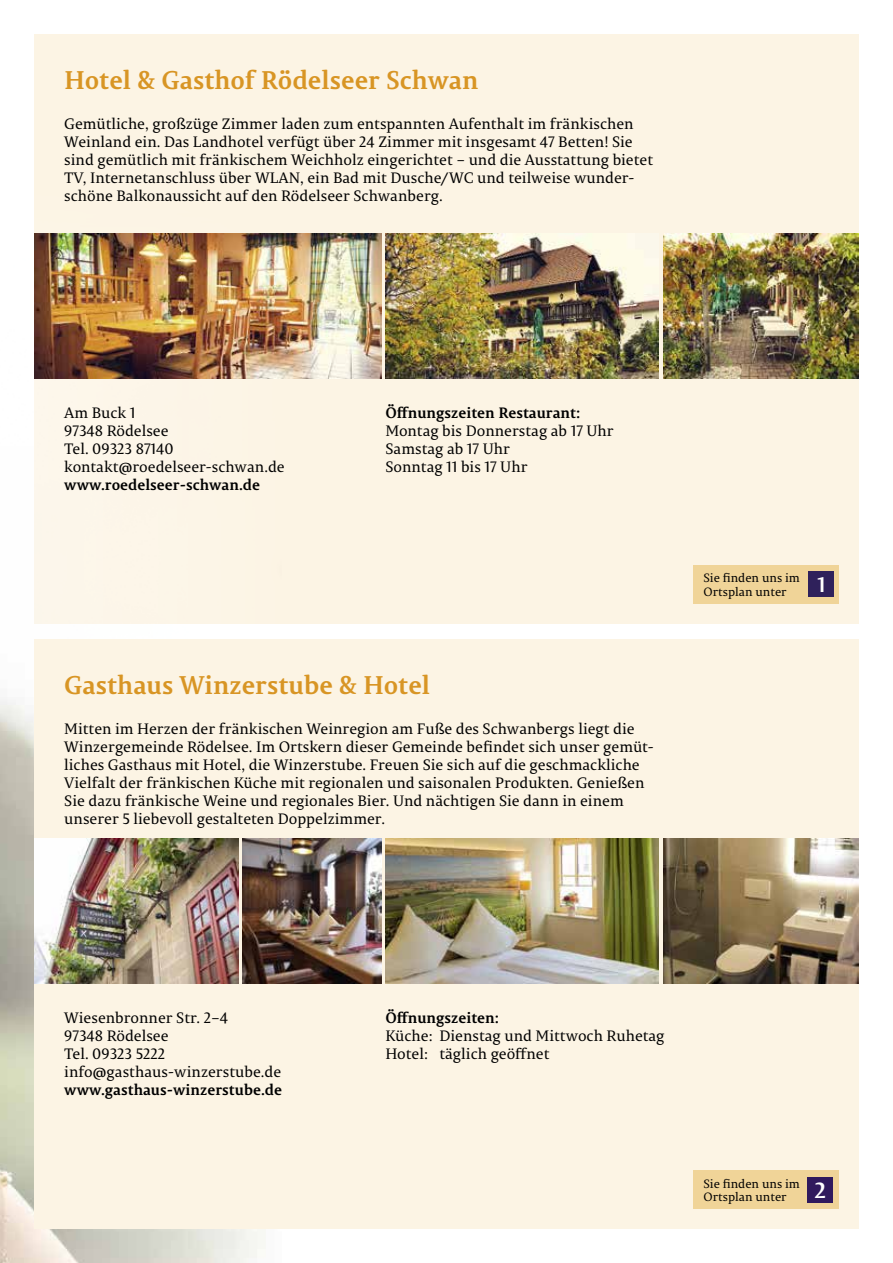
<style>
.page{position:relative;width:893px;height:1263px;background:#fff}
.page>*{position:absolute;margin:0;border:0;box-sizing:border-box;transform-origin:0 0}
.t1{font:700 25.5px "Permian Serif Typeface";color:#d89524}
.t2{font:700 21.9px "Permian Serif Typeface";color:#fff}
.t3{font:700 21.15px "Permian Serif Typeface";color:#fff}
.t4{font:15px/18px "Permian Serif Typeface";color:#000}
.t5{font:700 15px "Permian Serif Typeface";color:#000}
.t6{font:12px/13.5px "Permian Serif Typeface";color:#000}
</style>
<div class="page">
<div style="left:34px;top:34px;width:825px;height:589px;background:#fcf4e4"></div>
<img style="left:0;top:623px;width:66px;height:601px">
<img style="left:0;top:1224px;width:266px;height:39px">
<div style="left:34px;top:639px;width:825px;height:590px;background:#fcf4e4"></div>
<img style="left:242px;top:838px;width:139px;height:145px">
<img style="left:663px;top:838px;width:196px;height:145px">
<img style="left:34px;top:838px;width:204px;height:145px">
<div style="left:694px;top:1170px;width:145px;height:39px;background:#f0d498"></div>
<div style="left:808px;top:1177px;width:25px;height:26px;background:#301a5d"></div>
<div style="left:694px;top:565px;width:145px;height:39px;background:#f0d498"></div>
<div style="left:809px;top:572px;width:25px;height:25px;background:#2f215b"></div>
<img style="left:34px;top:233px;width:347px;height:145px">
<img style="left:385px;top:233px;width:274px;height:145px">
<img style="left:663px;top:233px;width:195px;height:145px">
<img style="left:385px;top:838px;width:274px;height:145px">
<h1 class="t1" style="left:64px;top:58px;width:416px">Hotel &amp; Gasthof Rödelseer Schwan</h1>
<p class="t4" style="left:64px;top:113px;width:590px">Gemütliche, großzüge Zimmer laden zum entspannten Aufenthalt im fränkischen Weinland ein. Das Landhotel verfügt über 24 Zimmer mit insgesamt 47 Betten! Sie sind gemütlich mit fränkischem Weichholz eingerichtet – und die Ausstattung bietet TV, Internetanschluss über WLAN, ein Bad mit Dusche/WC und teilweise wunder&shy;schöne Balkonaussicht auf den Rödelseer Schwanberg.</p>
<p class="t4" style="left:64px;top:403px;width:222px">Am Buck 1<br>97348 Rödelsee<br>Tel. 09323 87140 kontakt@roedelseer-schwan.de</p>
<p class="t5" style="left:64px;top:472px;width:197px">www.roedelseer-schwan.de</p>
<p class="t5" style="left:385px;top:400px;width:196px">Öffnungszeiten Restaurant:</p>
<p class="t4" style="left:385px;top:421px;width:230px">Montag bis Donnerstag ab 17 Uhr<br>Samstag ab 17 Uhr<br>Sonntag 11 bis 17 Uhr</p>
<h1 class="t1" style="left:64px;top:664px;width:367px">Gasthaus Winzerstube &amp; Hotel</h1>
<p class="t4" style="left:64px;top:719px;width:591px">Mitten im Herzen der fränkischen Weinregion am Fuße des Schwanbergs liegt die Winzergemeinde Rödelsee. Im Ortskern dieser Gemeinde befindet sich unser gemüt&shy;liches Gasthaus mit Hotel, die Winzerstube. Freuen Sie sich auf die geschmackliche Vielfalt der fränkischen Küche mit regionalen und saisonalen Produkten. Genießen Sie dazu fränkische Weine und regionales Bier. Und nächtigen Sie dann in einem unserer 5 liebevoll gestalteten Doppelzimmer.</p>
<p class="t6" style="left:703px;top:570px;width:98px">Sie finden uns im<br>Ortsplan unter</p>
<h3 class="t3" style="left:817px;top:567px;width:10px">1</h3>
<p class="t4" style="left:64px;top:1008px;width:218px">Wiesenbronner Str. 2–4<br>97348 Rödelsee<br>Tel. 09323 5222 info@gasthaus-winzerstube.de</p>
<p class="t5" style="left:64px;top:1077px;width:219px">www.gasthaus-winzerstube.de</p>
<p class="t5" style="left:385px;top:1005px;width:115px">Öffnungszeiten:</p>
<p class="t4" style="left:385px;top:1026px;width:281px">Küche: Dienstag und Mittwoch Ruhetag<br>Hotel: täglich geöffnet</p>
<p class="t6" style="left:703px;top:1176px;width:98px">Sie finden uns im<br>Ortsplan unter</p>
<h2 class="t2" style="left:815px;top:1172px;width:13px">2</h2>
</div>
